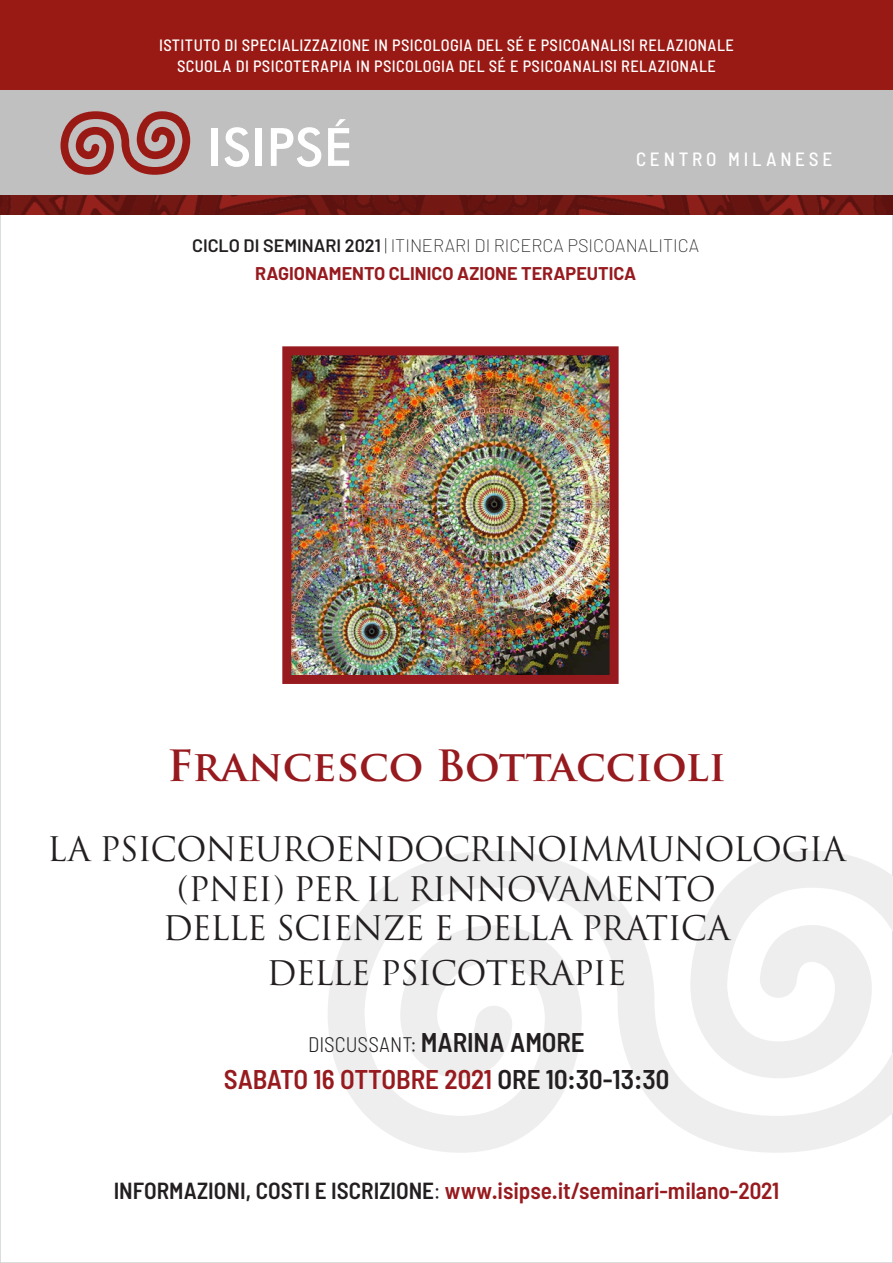
<style>
.page{position:relative;width:893px;height:1263px;background:#fff}
.page>*{position:absolute;margin:0;border:0;box-sizing:border-box;transform-origin:0 0}
.Stile_di_paragrafo_1{font:700 42px "Trajan Pro";color:#971a1f}
.Stile_di_paragrafo_1-2{font:33px "Trajan Pro 3";letter-spacing:-.025em;color:#231f20}
.t1{font:600 semi-condensed 27px "Barlow";color:#971a1f}
.t2{font:600 semi-condensed 23.25px "Barlow";color:#971a1f}
.t3{font:300 semi-condensed 21px "Barlow";letter-spacing:.005em;color:#231f20}
.t4{font:500 semi-condensed 19.2px "Barlow";letter-spacing:.2em;color:#fff}
.t5{font:700 18px/28.5px "Barlow";color:#971a1f;text-align:center}
.t6{font:500 semi-condensed 16.35px/20.9px "Barlow";letter-spacing:.025em;color:#fff;text-align:center}
.s1{font-weight:600;color:#231f20}
.s2{font-weight:200;color:#231f20}
.s3{font-weight:600;font-size:27px}
.s4{color:#231f20}
.s5{font-weight:300;color:#231f20}
</style>
<div class="page">
<svg style="left:328px;top:851px;width:565px;height:302px"></svg>
<img style="left:292px;top:356px;width:317px;height:318px">
<div style="left:282px;top:346px;width:337px;height:338px;border:9px solid #971a1f"></div>
<div style="left:0;top:0;width:893px;height:90px;background:#991a14"></div>
<div style="left:0;top:90px;width:893px;height:106px;background:#c0c0c0"></div>
<img style="left:0;top:196px;width:893px;height:19px">
<svg style="left:60px;top:111px;width:130px;height:64px"></svg>
<div style="left:212px;top:128px;width:6px;height:38px;background:#fff"></div>
<svg style="left:225px;top:127px;width:24px;height:40px"></svg>
<div style="left:256px;top:128px;width:6px;height:38px;background:#fff"></div>
<svg style="left:271px;top:127px;width:50px;height:40px"></svg>
<svg style="left:328px;top:119px;width:21px;height:47px"></svg>
<p class="t6" style="left:159px;top:35px;width:576px">ISTITUTO DI SPECIALIZZAZIONE IN PSICOLOGIA DEL SÉ E PSICOANALISI RELAZIONALE<br>SCUOLA DI PSICOTERAPIA IN PSICOLOGIA DEL SÉ E PSICOANALISI RELAZIONALE</p>
<p class="t4" style="left:636px;top:147px;width:198px">CENTRO MILANESE</p>
<p class="t5" style="left:192px;top:231px;width:509px"><span class="s1">CICLO DI SEMINARI 2021</span> <span class="s2">| ITINERARI DI RICERCA PSICOANALITICA<br></span>RAGIONAMENTO CLINICO AZIONE TERAPEUTICA</p>
<p class="Stile_di_paragrafo_1" style="left:167px;top:740px;width:560px">Francesco Bottaccioli</p>
<p class="Stile_di_paragrafo_1-2" style="left:47px;top:826px;width:800px">LA PSICONEUROENDOCRINOIMMUNOLOGIA</p>
<p class="Stile_di_paragrafo_1-2" style="left:177px;top:866px;width:540px">(PNEI) PER IL RINNOVAMENTO</p>
<p class="Stile_di_paragrafo_1-2" style="left:163px;top:906px;width:569px">DELLE SCIENZE E DELLA PRATICA</p>
<p class="Stile_di_paragrafo_1-2" style="left:266px;top:951px;width:361px">DELLE PSICOTERAPIE</p>
<p class="t3" style="left:308px;top:1032px;width:278px">DISCUSSANT: <span class="s3">MARINA AMORE</span></p>
<p class="t1" style="left:224px;top:1062px;width:447px">SABATO 16 OTTOBRE 2021 <span class="s4">ORE 10:30-13:30</span></p>
<h3 class="t2" style="left:114px;top:1176px;width:667px"><span class="s4">INFORMAZIONI, COSTI E ISCRIZIONE</span><span class="s5">:</span> www.isipse.it/seminari-milano-2021</h3>
</div>
